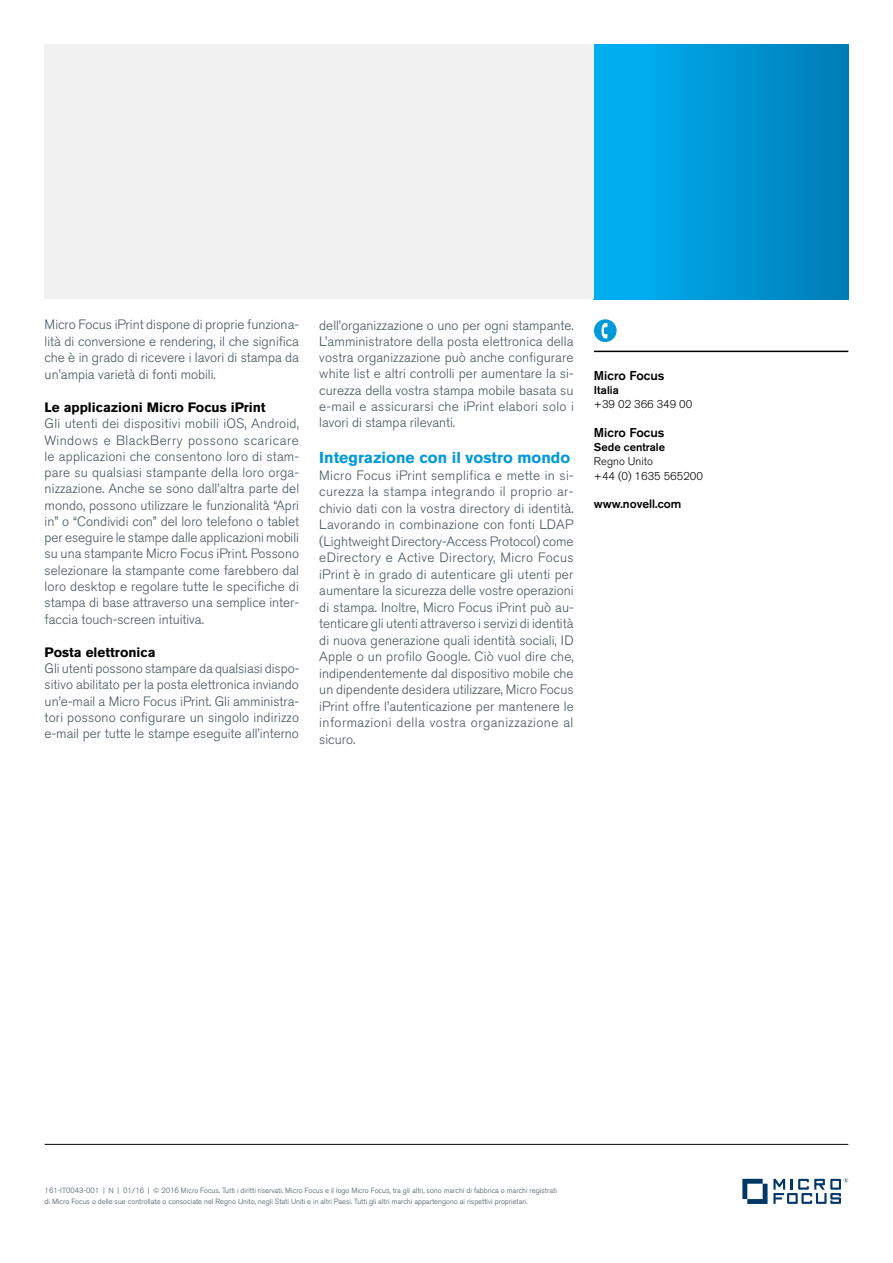
<style>
.page{position:relative;width:893px;height:1263px;background:#fff}
.page>*{position:absolute;margin:0;border:0;box-sizing:border-box;transform-origin:0 0}
.t1{font:700 15.75px "Akzidenz Grotesk BE";color:#0099da}
.t2{font:300 13.5px/16.4px "Akzidenz Grotesk BE";color:#455560;text-align:justify}
.t3{font:700 13.5px "Akzidenz Grotesk BE";color:#000}
.t4{font:500 12.75px "Akzidenz Grotesk BE";color:#000}
.t5{font:500 12px "Akzidenz Grotesk BE";color:#000}
.t6{font:300 11.25px/14.2px "Akzidenz Grotesk BE";color:#000}
.t7{font:500 11.25px "Akzidenz Grotesk BE";color:#000}
.t8{font:300 7.5px/10.5px "Akzidenz Grotesk BE";color:#455560}
</style>
<div class="page">
<div style="left:594px;top:45px;width:254px;height:254px;background:linear-gradient(to right,#00b5f7,#007cb6)"></div>
<div style="left:45px;top:45px;width:549px;height:254px;background:#f1f1f2"></div>
<hr style="left:594px;top:351px;width:254px;height:1px;background:#000">
<div style="left:594px;top:319px;width:23px;height:23px;background:#0099da;border-radius:50%"></div>
<svg style="left:601px;top:323px;width:6px;height:15px"></svg>
<hr style="left:45px;top:1144px;width:803px;height:1px;background:#000">
<svg style="left:742px;top:1179px;width:25px;height:25px"></svg>
<svg style="left:773px;top:1178px;width:75px;height:26px"></svg>
<p class="t2" style="left:45px;top:317px;width:256px">Micro Focus iPrint dispone di proprie funziona&shy;lità di conversione e rendering, il che significa che è in grado di ricevere i lavori di stampa da un’ampia varietà di fonti mobili.</p>
<p class="t3" style="left:45px;top:399px;width:223px">Le applicazioni Micro Focus iPrint</p>
<p class="t2" style="left:45px;top:416px;width:256px">Gli utenti dei dispositivi mobili iOS, Android, Windows e BlackBerry possono scaricare le applicazioni che consentono loro di stam&shy;pare su qualsiasi stampante della loro orga&shy;nizzazione. Anche se sono dall’altra parte del mondo, possono utilizzare le funzionalità “Apri in” o “Condividi con” del loro telefono o tablet per eseguire le stampe dalle applicazioni mobili su una stampante Micro Focus iPrint. Possono selezionare la stampante come farebbero dal loro desktop e regolare tutte le specifiche di stampa di base attraverso una semplice inter&shy;faccia touch-screen intuitiva.</p>
<p class="t3" style="left:45px;top:644px;width:113px">Posta elettronica</p>
<p class="t2" style="left:45px;top:660px;width:256px">Gli utenti possono stampare da qualsiasi dispo&shy;sitivo abilitato per la posta elettronica inviando un’e-mail a Micro Focus iPrint. Gli amministra&shy;tori possono configurare un singolo indirizzo e-mail per tutte le stampe eseguite all’interno</p>
<p class="t2" style="left:319px;top:317px;width:256px">dell’organizzazione o uno per ogni stampante.<br>L’amministratore della posta elettronica della vostra organizzazione può anche configurare white list e altri controlli per aumentare la si&shy;curezza della vostra stampa mobile basata su e-mail e assicurarsi che iPrint elabori solo i lavori di stampa rilevanti.</p>
<p class="t1" style="left:319px;top:449px;width:252px">Integrazione con il vostro mondo</p>
<p class="t2" style="left:319px;top:467px;width:256px">Micro Focus iPrint semplifica e mette in si&shy;curezza la stampa integrando il proprio ar&shy;chivio dati con la vostra directory di identità.<br>Lavorando in combinazione con fonti LDAP (Lightweight Directory-Access Protocol) come eDirectory e Active Directory, Micro Focus iPrint è in grado di autenticare gli utenti per aumentare la sicurezza delle vostre operazioni di stampa. Inoltre, Micro Focus iPrint può au&shy;tenticare gli utenti attraverso i servizi di identità di nuova generazione quali identità sociali, ID Apple o un profilo Google. Ciò vuol dire che, indipendentemente dal dispositivo mobile che un dipendente desidera utilizzare, Micro Focus iPrint offre l’autenticazione per mantenere le informazioni della vostra organizzazione al sicuro.</p>
<p class="t4" style="left:594px;top:368px;width:72px">Micro Focus</p>
<p class="t7" style="left:594px;top:383px;width:26px">Italia</p>
<p class="t6" style="left:594px;top:398px;width:100px">+39 02 366 349 00</p>
<p class="t4" style="left:594px;top:425px;width:72px">Micro Focus</p>
<p class="t7" style="left:594px;top:440px;width:73px">Sede centrale</p>
<p class="t6" style="left:594px;top:455px;width:111px">Regno Unito<br>+44 (0) 1635 565200</p>
<p class="t5" style="left:594px;top:497px;width:89px">www.novell.com</p>
<p class="t8" style="left:45px;top:1185px;width:514px">161-IT0043-001 | N | 01/16 | © 2016 Micro Focus. Tutti i diritti riservati. Micro Focus e il logo Micro Focus, tra gli altri, sono marchi di fabbrica o marchi registrati di Micro Focus o delle sue controllate o consociate nel Regno Unito, negli Stati Uniti e in altri Paesi. Tutti gli altri marchi appartengono ai rispettivi proprietari.</p>
</div>
